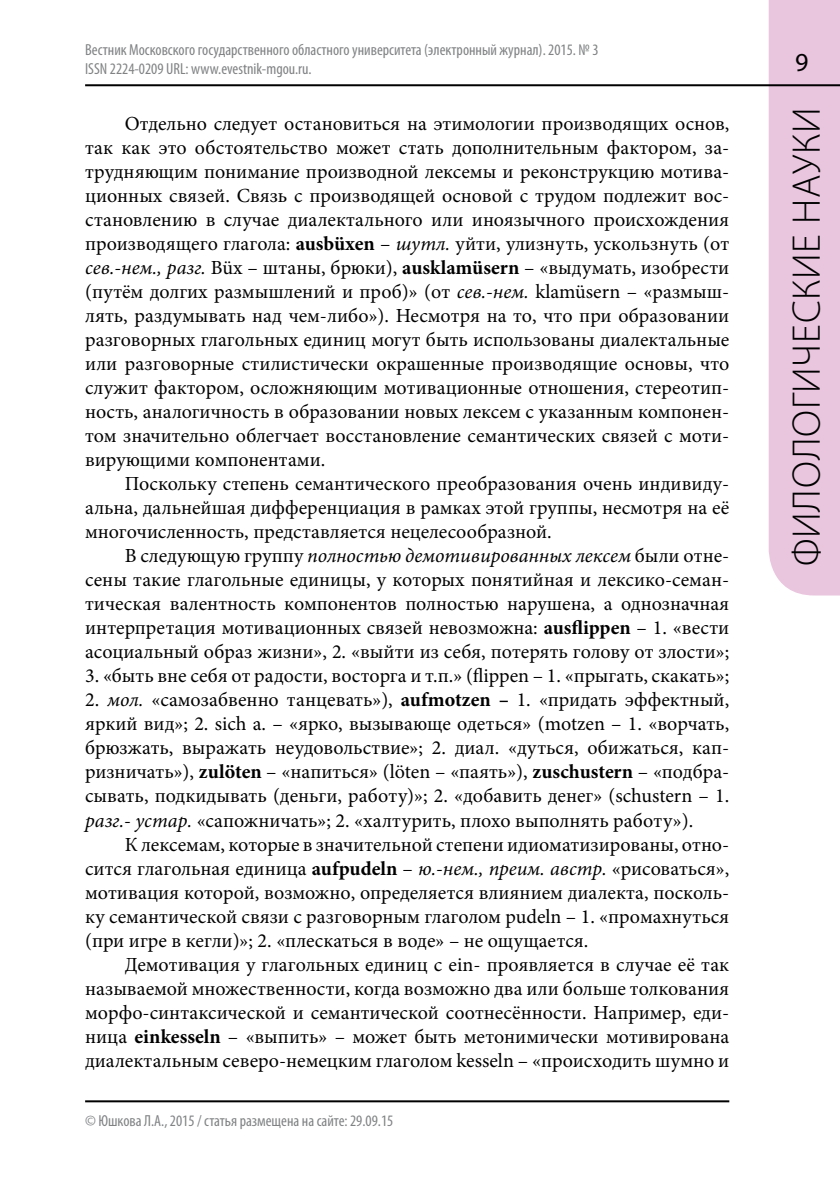
<style>
.page{position:relative;width:840px;height:1191px;background:#fff}
.page>*{position:absolute;margin:0;border:0;box-sizing:border-box;transform-origin:0 0}
.t1{font:300 40px "Myriad Pro";letter-spacing:.02em;color:#000}
.t2{font:20px/24px "Minion Pro";color:#000;text-align:justify}
.t3{font:condensed 16px/19.2px "Myriad Pro";color:#808284}
.s1{font-weight:700}
.s2{font-style:italic}
</style>
<div class="page">
<div style="left:768px;top:0;width:71px;height:595px;background:#e9c5de"></div>
<hr style="left:85px;top:84px;width:754px;height:2px;background:#000">
<hr style="left:85px;top:1100px;width:644px;height:2px;background:#000">
<svg style="left:795px;top:54px;width:12px;height:18px"></svg>
<p class="t3" style="left:85px;top:39px;width:514px">Вестник Московского государственного областного университета (электронный журнал). 2015. № 3<br>ISSN 2224-0209 URL: www.evestnik-mgou.ru.</p>
<p class="t2" style="left:85px;top:112px;width:645px;text-indent:40px">Отдельно следует остановиться на этимологии производящих основ, так как это обстоятельство может стать дополнительным фактором, за&shy;трудняющим понимание производной лексемы и реконструкцию мотива&shy;ционных связей. Связь с производящей основой с трудом подлежит вос&shy;становлению в случае диалектального или иноязычного происхождения производящего глагола: <span class="s1">ausbüxen</span> – <span class="s2">шутл.</span> уйти, улизнуть, ускользнуть (от <span class="s2">сев.-нем., разг.</span> Büx – штаны, брюки), <span class="s1">ausklamüsern</span> – «выдумать, изобрести (путём долгих размышлений и проб)» (от <span class="s2">сев.-нем.</span> klamüsern – «размыш&shy;лять, раздумывать над чем-либо»). Несмотря на то, что при образовании разговорных глагольных единиц могут быть использованы диалектальные или разговорные стилистически окрашенные производящие основы, что служит фактором, осложняющим мотивационные отношения, стереотип&shy;ность, аналогичность в образовании новых лексем с указанным компонен&shy;том значительно облегчает восстановление семантических связей с моти&shy;вирующими компонентами.</p>
<p class="t2" style="left:85px;top:472px;width:645px;text-indent:40px">Поскольку степень семантического преобразования очень индивиду&shy;альна, дальнейшая дифференциация в рамках этой группы, несмотря на её многочисленность, представляется нецелесообразной.</p>
<p class="t2" style="left:85px;top:544px;width:645px;text-indent:40px">В следующую группу <span class="s2">полностью демотивированных лексем</span> были отне&shy;сены такие глагольные единицы, у которых понятийная и лексико-семан&shy;тическая валентность компонентов полностью нарушена, а однозначная интерпретация мотивационных связей невозможна: <span class="s1">ausflippen</span> – 1. «вести асоциальный образ жизни», 2. «выйти из себя, потерять голову от злости»;</p>
<p class="t2" style="left:85px;top:664px;width:645px">3. «быть вне себя от радости, восторга и т.п.» (flippen – 1. «прыгать, скакать»;</p>
<p class="t2" style="left:85px;top:688px;width:645px">2. <span class="s2">мол.</span> «самозабвенно танцевать»), <span class="s1">aufmotzen –</span> 1. «придать эффектный, яркий вид»; 2. sich a. – «ярко, вызывающе одеться» (motzen – 1. «ворчать, брюзжать, выражать неудовольствие»; 2. диал. «дуться, обижаться, кап&shy;ризничать»), <span class="s1">zulöten</span> – «напиться» (löten – «паять»), <span class="s1">zuschustern</span> – «подбра&shy;сывать, подкидывать (деньги, работу)»; 2. «добавить денег» (schustern – 1. <span class="s2">разг.- устар.</span> «сапожничать»; 2. «халтурить, плохо выполнять работу»).</p>
<p class="t2" style="left:85px;top:832px;width:645px;text-indent:40px">К лексемам, которые в значительной степени идиоматизированы, отно&shy;сится глагольная единица <span class="s1">aufpudeln</span> – <span class="s2">ю.-нем., преим. австр.</span> «рисоваться», мотивация которой, возможно, определяется влиянием диалекта, посколь&shy;ку семантической связи с разговорным глаголом pudeln – 1. «промахнуться (при игре в кегли)»; 2. «плескаться в воде» – не ощущается.</p>
<p class="t2" style="left:85px;top:952px;width:645px;text-indent:40px">Демотивация у глагольных единиц с ein- проявляется в случае её так называемой множественности, когда возможно два или больше толкования морфо-синтаксической и семантической соотнесённости. Например, еди&shy;ница <span class="s1">einkesseln</span> – «выпить» – может быть метонимически мотивирована диалектальным северо-немецким глаголом kesseln – «происходить шумно и</p>
<p class="t3" style="left:85px;top:1111px;width:309px">© Юшкова Л.А., 2015 / статья размещена на сайте: 29.09.15</p>
<h1 class="t1" style="left:782px;top:566px;width:461px;rotate:-90deg">филологические науки</h1>
</div>
